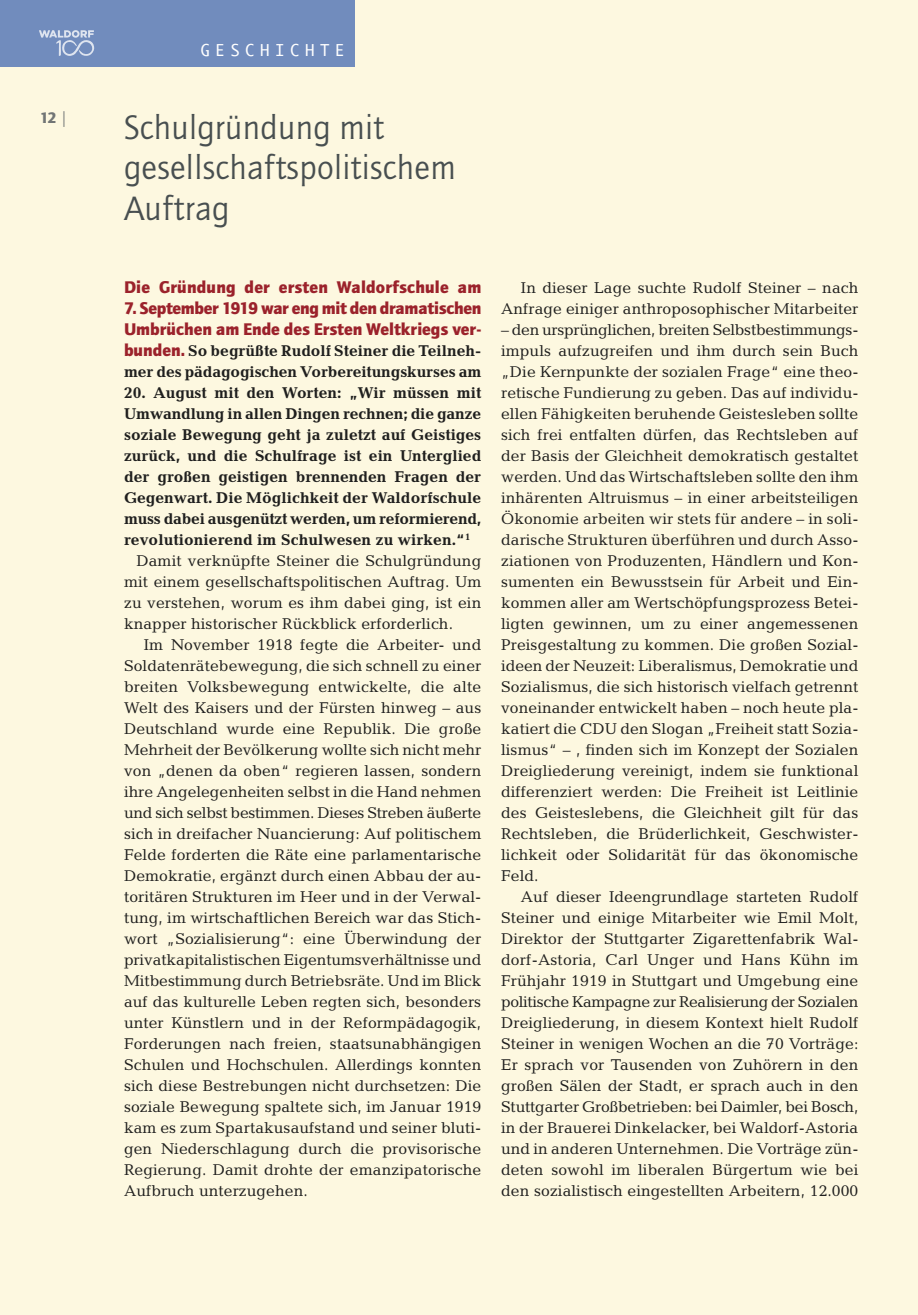
<style>
.page{position:relative;width:918px;height:1315px;background:#fdf8e0}
.page>*{position:absolute;margin:0;border:0;box-sizing:border-box;transform-origin:0 0}
.t1{font:35px/40.2px "Quay Sans";letter-spacing:.01em;color:#484f50}
.t2{font:900 17.5px/21px "Quay Sans";color:#9b222b}
.t3{font:15.75px/21px "Candida";letter-spacing:.005em;color:#1f1f1e;text-align:justify}
.t4{font:700 15.75px/21px "Candida";color:#1f1f1e}
.t5{font:15.75px "Candida";letter-spacing:-.015em;color:#1f1f1e}
.t6{font:15.75px "Monaco";letter-spacing:.35em;color:#fff}
.t7{font:900 15.75px "Quay Sans";color:#717575}
.s1{font-weight:400}
.s2{font-family:"Quay Sans";font-weight:900;font-size:17.5px;color:#9b222b}
</style>
<div class="page">
<div style="left:0;top:0;width:355px;height:67px;background:#718cbd"></div>
<svg style="left:39px;top:30px;width:55px;height:26px"></svg>
<p class="t6" style="left:200px;top:41px;width:146px">GESCHICHTE</p>
<p class="t7" style="left:40px;top:108px;width:30px">12 <span class="s1">|</span></p>
<h1 class="t1" style="left:124px;top:107px;width:333px">Schulgründung mit gesellschaftspolitischem<br>Auftrag</h1>
<p class="t2" style="left:124px;top:276px;width:359px">Die Gründung der ersten Waldorfschule am</p>
<p class="t2" style="left:124px;top:297px;width:359px">7. September 1919 war eng mit den dramatischen<br>Umbrüchen am Ende des Ersten Weltkriegs ver-</p>
<p class="t4" style="left:124px;top:342px;width:359px"><span class="s2">bunden.</span> So begrüßte Rudolf Steiner die Teilneh&shy;mer des pädagogischen Vorbereitungskurses am</p>
<p class="t4" style="left:124px;top:384px;width:359px">20. August mit den Worten: „Wir müssen mit</p>
<p class="t4" style="left:124px;top:405px;width:359px">Umwandlung in allen Dingen rechnen; die ganze</p>
<p class="t4" style="left:124px;top:426px;width:359px">soziale Bewegung geht ja zuletzt auf Geistiges</p>
<p class="t4" style="left:124px;top:447px;width:359px">zurück, und die Schulfrage ist ein Unterglied</p>
<p class="t4" style="left:124px;top:468px;width:359px">der großen geistigen brennenden Fragen der</p>
<p class="t4" style="left:124px;top:489px;width:359px">Gegenwart. Die Möglichkeit der Waldorfschule</p>
<p class="t4" style="left:124px;top:510px;width:359px">muss dabei ausgenützt werden, um reformierend,</p>
<p class="t4" style="left:124px;top:531px;width:348px">revolutionierend im Schulwesen zu wirken.“<sup>1</sup></p>
<p class="t3" style="left:136px;top:552px;width:346px">Damit verknüpfte Steiner die Schulgründung</p>
<p class="t3" style="left:124px;top:573px;width:359px">mit einem gesellschaftspolitischen Auftrag. Um</p>
<p class="t3" style="left:124px;top:594px;width:359px">zu verstehen, worum es ihm dabei ging, ist ein</p>
<p class="t3" style="left:124px;top:615px;width:330px">knapper historischer Rückblick erforderlich.</p>
<p class="t3" style="left:144px;top:636px;width:339px">Im November 1918 fegte die Arbeiter- und</p>
<p class="t3" style="left:124px;top:657px;width:359px">Soldatenrätebewegung, die sich schnell zu einer</p>
<p class="t3" style="left:124px;top:678px;width:359px">breiten Volksbewegung entwickelte, die alte</p>
<p class="t3" style="left:124px;top:699px;width:359px">Welt des Kaisers und der Fürsten hinweg – aus</p>
<p class="t3" style="left:124px;top:720px;width:359px">Deutschland wurde eine Republik. Die große</p>
<p class="t3" style="left:124px;top:741px;width:359px">Mehrheit der Bevölkerung wollte sich nicht mehr</p>
<p class="t3" style="left:124px;top:762px;width:359px">von „denen da oben“ regieren lassen, sondern</p>
<p class="t3" style="left:124px;top:783px;width:359px">ihre Angelegenheiten selbst in die Hand nehmen</p>
<p class="t5" style="left:124px;top:807px;width:359px">und sich selbst bestimmen. Dieses Streben äußerte</p>
<p class="t3" style="left:124px;top:825px;width:359px">sich in dreifacher Nuancierung: Auf politischem</p>
<p class="t3" style="left:124px;top:846px;width:359px">Felde forderten die Räte eine parlamentarische</p>
<p class="t3" style="left:124px;top:867px;width:359px">Demokratie, ergänzt durch einen Abbau der au-</p>
<p class="t3" style="left:124px;top:888px;width:359px">toritären Strukturen im Heer und in der Verwal-</p>
<p class="t3" style="left:124px;top:909px;width:359px">tung, im wirtschaftlichen Bereich war das Stich-</p>
<p class="t3" style="left:124px;top:930px;width:359px">wort „Sozialisierung“: eine Überwindung der</p>
<p class="t3" style="left:124px;top:951px;width:359px">privatkapitalistischen Eigentumsverhältnisse und</p>
<p class="t3" style="left:124px;top:972px;width:359px">Mitbestimmung durch Betriebsräte. Und im Blick</p>
<p class="t3" style="left:124px;top:993px;width:359px">auf das kulturelle Leben regten sich, besonders</p>
<p class="t3" style="left:124px;top:1014px;width:359px">unter Künstlern und in der Reformpädagogik,</p>
<p class="t3" style="left:124px;top:1035px;width:359px">Forderungen nach freien, staatsunabhängigen</p>
<p class="t3" style="left:124px;top:1056px;width:359px">Schulen und Hochschulen. Allerdings konnten</p>
<p class="t3" style="left:124px;top:1077px;width:359px">sich diese Bestrebungen nicht durchsetzen: Die</p>
<p class="t3" style="left:124px;top:1098px;width:359px">soziale Bewegung spaltete sich, im Januar 1919</p>
<p class="t3" style="left:124px;top:1119px;width:359px">kam es zum Spartakusaufstand und seiner bluti-</p>
<p class="t3" style="left:124px;top:1140px;width:359px">gen Niederschlagung durch die provisorische</p>
<p class="t3" style="left:124px;top:1161px;width:359px">Regierung. Damit drohte der emanzipatorische</p>
<p class="t3" style="left:124px;top:1182px;width:185px">Aufbruch unterzugehen.</p>
<p class="t3" style="left:501px;top:279px;width:359px;text-align:right">In dieser Lage suchte Rudolf Steiner – nach<br>Anfrage einiger anthroposophischer Mitarbeiter</p>
<p class="t3" style="left:501px;top:321px;width:359px">– den ursprünglichen, breiten Selbstbestimmungs&shy;impuls aufzugreifen und ihm durch sein Buch „Die Kernpunkte der sozialen Frage“ eine theo&shy;retische Fundierung zu geben. Das auf individu&shy;ellen Fähigkeiten beruhende Geistesleben sollte sich frei entfalten dürfen, das Rechtsleben auf der Basis der Gleichheit demokratisch gestaltet werden. Und das Wirtschaftsleben sollte den ihm inhärenten Altruismus – in einer arbeitsteiligen Ökonomie arbeiten wir stets für andere – in soli&shy;darische Strukturen überführen und durch Asso&shy;ziationen von Produzenten, Händlern und Kon&shy;sumenten ein Bewusstsein für Arbeit und Ein&shy;kommen aller am Wertschöpfungsprozess Betei&shy;ligten gewinnen, um zu einer angemessenen Preisgestaltung zu kommen. Die großen Sozial&shy;ideen der Neuzeit: Liberalismus, Demokratie und Sozialismus, die sich historisch vielfach getrennt voneinander entwickelt haben – noch heute pla&shy;katiert die CDU den Slogan „Freiheit statt Sozia&shy;lismus“ – , finden sich im Konzept der Sozialen Dreigliederung vereinigt, indem sie funktional differenziert werden: Die Freiheit ist Leitlinie des Geisteslebens, die Gleichheit gilt für das Rechtsleben, die Brüderlichkeit, Geschwister&shy;lichkeit oder Solidarität für das ökonomische Feld.</p>
<p class="t3" style="left:501px;top:888px;width:359px;text-indent:20px">Auf dieser Ideengrundlage starteten Rudolf Steiner und einige Mitarbeiter wie Emil Molt, Direktor der Stuttgarter Zigarettenfabrik Wal&shy;dorf-Astoria, Carl Unger und Hans Kühn im Frühjahr 1919 in Stuttgart und Umgebung eine politische Kampagne zur Realisierung der Sozialen Dreigliederung, in diesem Kontext hielt Rudolf Steiner in wenigen Wochen an die 70 Vorträge:<br>Er sprach vor Tausenden von Zuhörern in den großen Sälen der Stadt, er sprach auch in den Stuttgarter Großbetrieben: bei Daimler, bei Bosch, in der Brauerei Dinkelacker, bei Waldorf-Astoria und in anderen Unternehmen. Die Vorträge zün&shy;deten sowohl im liberalen Bürgertum wie bei den sozialistisch eingestellten Arbeitern, 12.000</p>
</div>
